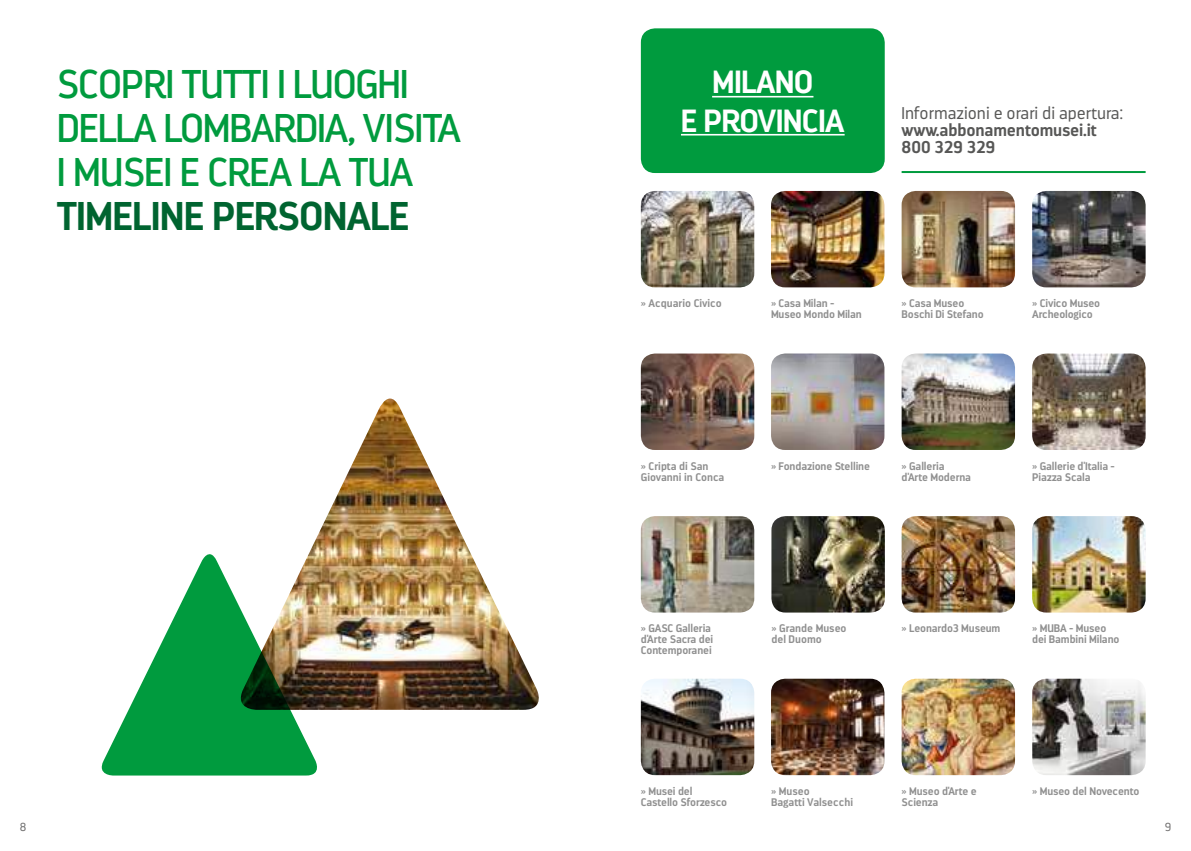
<style>
.page{position:relative;width:1191px;height:851px;background:#fff}
.page>*{position:absolute;margin:0;border:0;box-sizing:border-box;transform-origin:0 0}
.t1{font:40px/44px "Darwin";letter-spacing:-.02em;color:#009b3e}
.t2{font:700 40px "Darwin";letter-spacing:-.02em;color:#006430}
.t3{font:700 32px/38px "Darwin";letter-spacing:-.02em;color:#fff;text-align:center}
.t4{font:700 17px/17px "Darwin";letter-spacing:-.01em;color:#575756}
.t5{font:300 17px "Darwin";color:#575756}
.t6{font:300 11.6px "Darwin";color:#706f6f}
.t7{font:700 11px/11px "Darwin";letter-spacing:-.01em;color:#909090}
</style>
<div class="page">
<img style="left:771px;top:516px;width:114px;height:96px">
<img style="left:641px;top:516px;width:113px;height:96px">
<img style="left:1032px;top:191px;width:113px;height:96px">
<img style="left:641px;top:353px;width:113px;height:97px">
<img style="left:901px;top:353px;width:114px;height:97px">
<img style="left:1032px;top:353px;width:113px;height:97px">
<img style="left:771px;top:353px;width:113px;height:97px">
<img style="left:901px;top:516px;width:114px;height:96px">
<img style="left:1032px;top:516px;width:113px;height:96px">
<img style="left:641px;top:678px;width:113px;height:97px">
<img style="left:641px;top:191px;width:113px;height:96px">
<img style="left:901px;top:191px;width:114px;height:96px">
<img style="left:771px;top:191px;width:113px;height:96px">
<img style="left:309px;top:398px;width:230px;height:311px">
<svg style="left:101px;top:552px;width:218px;height:223px;fill:#009b3e"></svg>
<div style="left:641px;top:28px;width:243px;height:145px;background:#009b3e;border-radius:14px"></div>
<hr style="left:712px;top:96px;width:101px;height:1px;background:#fff">
<hr style="left:681px;top:134px;width:163px;height:1px;background:#fff">
<hr style="left:901px;top:171px;width:244px;height:2px;background:#009b3e">
<img style="left:901px;top:678px;width:114px;height:97px">
<img style="left:771px;top:678px;width:113px;height:97px">
<img style="left:1032px;top:678px;width:113px;height:97px">
<h1 class="t1" style="left:57px;top:62px;width:406px">SCOPRI TUTTI I LUOGHI<br>DELLA LOMBARDIA, VISITA<br>I MUSEI E CREA LA TUA</h1>
<h1 class="t2" style="left:57px;top:192px;width:354px">TIMELINE PERSONALE</h1>
<h2 class="t3" style="left:681px;top:63px;width:165px">MILANO<br>E PROVINCIA</h2>
<h3 class="t5" style="left:901px;top:103px;width:223px">Informazioni e orari di apertura:</h3>
<h3 class="t4" style="left:901px;top:122px;width:197px">www.abbonamentomusei.it<br>800 329 329</h3>
<p class="t7" style="left:641px;top:297px;width:82px">» Acquario Civico</p>
<p class="t7" style="left:771px;top:297px;width:92px">» Casa Milan -<br>Museo Mondo Milan</p>
<p class="t7" style="left:901px;top:297px;width:84px">» Casa Museo<br>Boschi Di Stefano</p>
<p class="t7" style="left:1032px;top:297px;width:69px">» Civico Museo<br>Archeologico</p>
<p class="t7" style="left:641px;top:460px;width:69px">» Cripta di San</p>
<p class="t7" style="left:771px;top:460px;width:100px">» Fondazione Stelline</p>
<p class="t7" style="left:641px;top:471px;width:85px">Giovanni in Conca</p>
<p class="t7" style="left:901px;top:460px;width:71px">» Galleria d'Arte Moderna</p>
<p class="t7" style="left:1032px;top:460px;width:84px">» Gallerie d'Italia -<br>Piazza Scala</p>
<p class="t7" style="left:641px;top:622px;width:74px">» GASC Galleria d'Arte Sacra dei<br>Contemporanei</p>
<p class="t7" style="left:901px;top:622px;width:100px">» Leonardo3 Museum</p>
<p class="t7" style="left:1032px;top:622px;width:89px">» MUBA - Museo dei Bambini Milano</p>
<p class="t7" style="left:771px;top:622px;width:77px">» Grande Museo del Duomo</p>
<p class="t7" style="left:641px;top:785px;width:88px">» Musei del<br>Castello Sforzesco</p>
<p class="t7" style="left:771px;top:785px;width:84px">» Museo<br>Bagatti Valsecchi</p>
<p class="t7" style="left:1032px;top:785px;width:109px">» Museo del Novecento</p>
<p class="t7" style="left:901px;top:785px;width:77px">» Museo d'Arte e<br>Scienza</p>
<p class="t6" style="left:20px;top:820px;width:8px">8</p>
<p class="t6" style="left:1164px;top:820px;width:8px">9</p>
</div>
